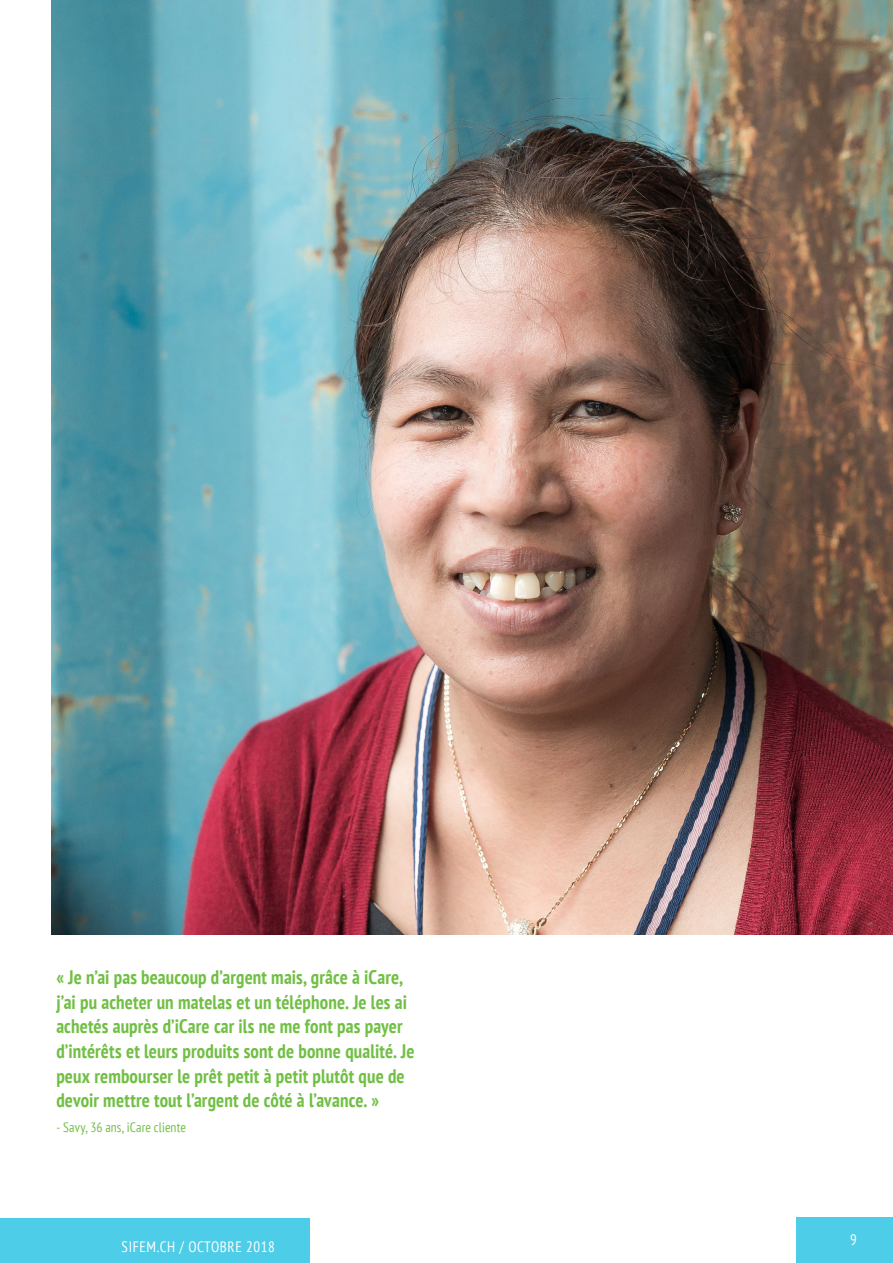
<style>
.page{position:relative;width:893px;height:1263px;background:#fff}
.page>*{position:absolute;margin:0;border:0;box-sizing:border-box;transform-origin:0 0}
.t1{font:700 condensed 19.5px/24.6px "PT Sans";letter-spacing:.01em;color:#71bf44}
.t2{font:condensed 15px "PT Sans";letter-spacing:.04em;color:#fff}
.t3{font:condensed 13.5px "PT Sans";letter-spacing:.005em;color:#73bf44}
</style>
<div class="page">
<img style="left:51px;top:0;width:842px;height:935px">
<div style="left:0;top:1218px;width:309px;height:45px;background:#4dcde7"></div>
<hr style="left:0;top:1218px;width:1px;height:45px;background:#00b8de">
<div style="left:796px;top:1217px;width:97px;height:46px;background:#4dcde7"></div>
<p class="t1" style="left:56px;top:964px;width:360px">« Je n’ai pas beaucoup d’argent mais, grâce à iCare, j’ai pu acheter un matelas et un téléphone. Je les ai achetés auprès d’iCare car ils ne me font pas payer d’intérêts et leurs produits sont de bonne qualité. Je peux rembourser le prêt petit à petit plutôt que de devoir mettre tout l’argent de côté à l’avance. »</p>
<p class="t3" style="left:56px;top:1118px;width:131px">- Savy, 36 ans, iCare cliente</p>
<p class="t2" style="left:122px;top:1237px;width:155px">SIFEM.CH / OCTOBRE 2018</p>
<p class="t2" style="left:850px;top:1230px;width:8px">9</p>
</div>
